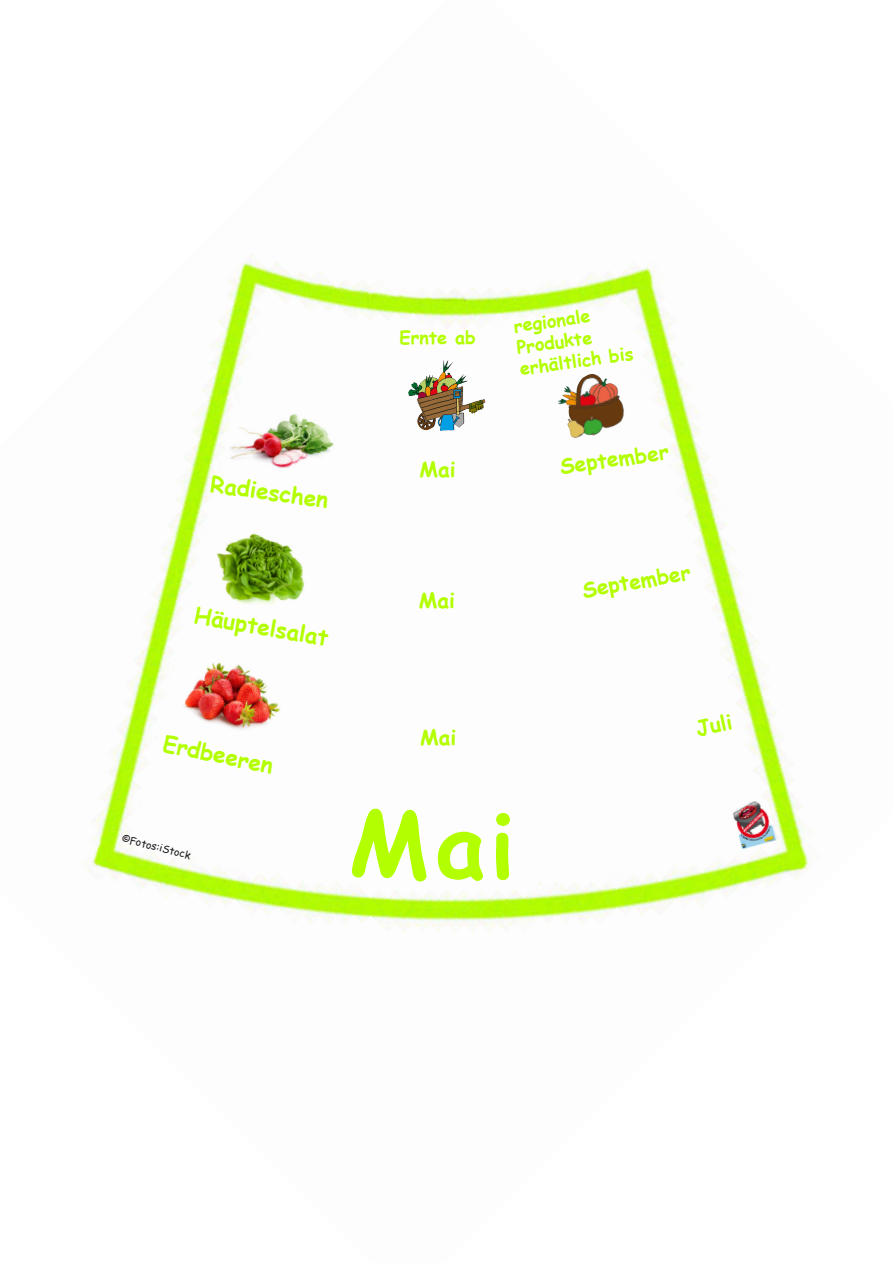
<style>
.page{position:relative;width:893px;height:1263px;background:#fff}
.page>*{position:absolute;margin:0;border:0;box-sizing:border-box;transform-origin:0 0}
.t1{font:700 22.5px "Comic Sans MS";color:#b3fe00}
.t2{font:700 21px "Comic Sans MS";color:#b3fe00}
.t3{font:700 18px "Comic Sans MS";color:#b3fe00}
.t4{font:10.5px "Comic Sans MS";color:#231f20}
</style>
<div class="page">
<img style="left:84px;top:254px;width:732px;height:679px">
<img style="left:731px;top:798px;width:47px;height:53px">
<img style="left:224px;top:401px;width:116px;height:84px">
<img style="left:197px;top:524px;width:125px;height:94px">
<img style="left:173px;top:651px;width:117px;height:90px">
<img style="left:407px;top:360px;width:79px;height:71px">
<img style="left:557px;top:374px;width:68px;height:64px">
<svg style="left:352px;top:807px;width:78px;height:75px"></svg>
<svg style="left:494px;top:813px;width:18px;height:67px"></svg>
<svg style="left:437px;top:831px;width:48px;height:50px"></svg>
<p class="t1" style="left:213px;top:467px;width:120px;rotate:8deg">Radieschen</p>
<p class="t1" style="left:198px;top:598px;width:137px;rotate:10deg">Häuptelsalat</p>
<p class="t3" style="left:399px;top:324px;width:78px">Ernte ab</p>
<p class="t2" style="left:419px;top:453px;width:38px">Mai</p>
<p class="t2" style="left:419px;top:585px;width:38px">Mai</p>
<p class="t1" style="left:167px;top:726px;width:113px;rotate:12deg">Erdbeeren</p>
<p class="t2" style="left:420px;top:722px;width:38px">Mai</p>
<p class="t4" style="left:124px;top:830px;width:72px;rotate:14deg">©Fotos:iStock</p>
<p class="t3" style="left:512px;top:313px;width:79px;rotate:-8deg">regionale</p>
<p class="t3" style="left:515px;top:334px;width:77px;rotate:-8deg">Produkte</p>
<p class="t3" style="left:518px;top:356px;width:116px;rotate:-8deg">erhältlich bis</p>
<p class="t2" style="left:558px;top:451px;width:111px;rotate:-8deg">September</p>
<p class="t2" style="left:580px;top:575px;width:111px;rotate:-10deg">September</p>
<p class="t2" style="left:693px;top:714px;width:38px;rotate:-12deg">Juli</p>
</div>
